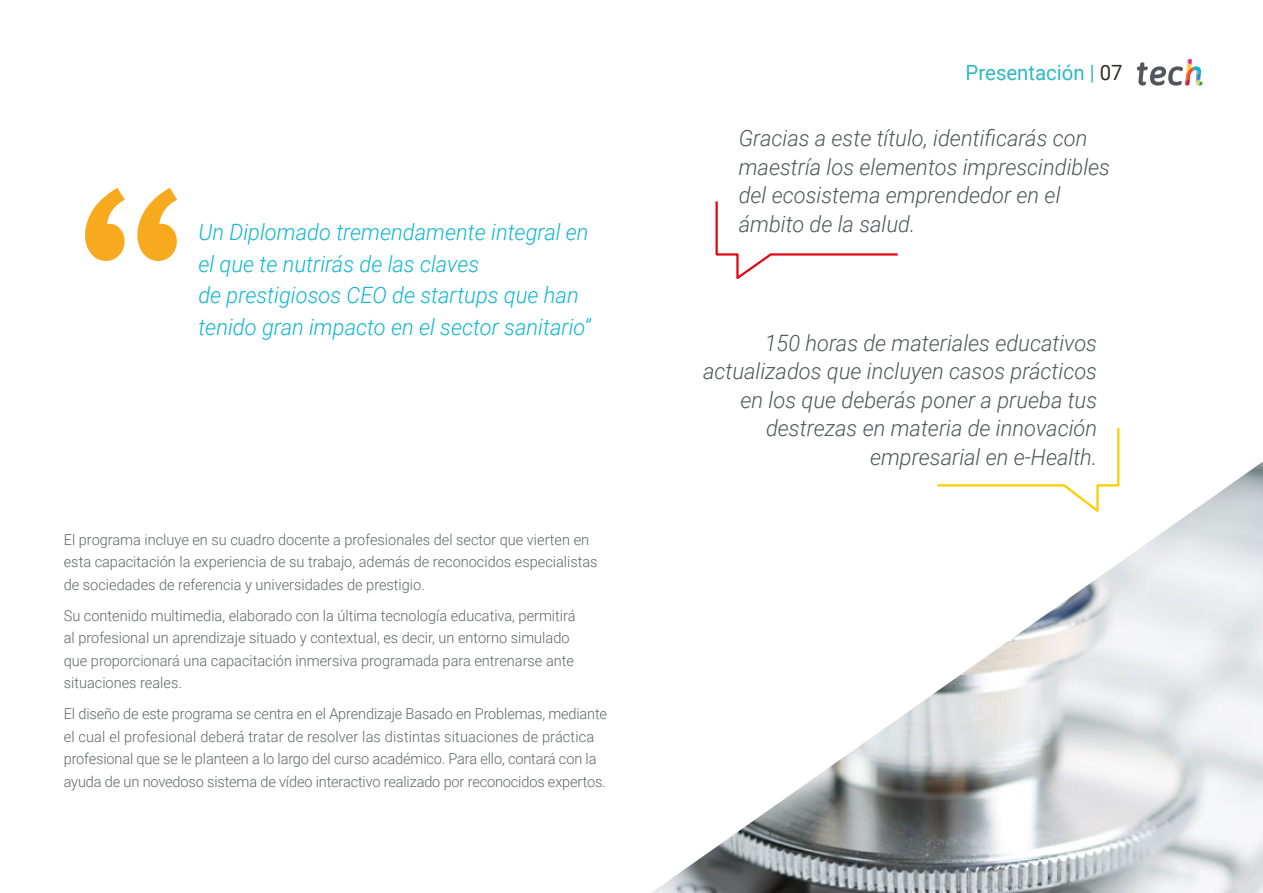
<style>
.page{position:relative;width:1263px;height:893px;background:#fff}
.page>*{position:absolute;margin:0;border:0;box-sizing:border-box;transform-origin:0 0}
.t1{font:italic 300 22.5px/28.5px "Roboto";color:#52555b;text-align:right}
.t2{font:italic 300 22.5px/31.5px "Roboto";color:#0fb6cf}
.t3{font:21px "Roboto";color:#2db8c5}
.t4{font:300 15px/22.5px "Roboto";color:#61646a}
.s1{color:#312e20}
</style>
<div class="page">
<svg style="left:85px;top:188px;width:92px;height:73px"></svg>
<svg style="left:1137px;top:59px;width:65px;height:27px"></svg>
<svg style="left:715px;top:201px;width:183px;height:78px"></svg>
<svg style="left:1117px;top:428px;width:3px;height:33px"></svg>
<img style="left:652px;top:461px;width:611px;height:432px">
<h1 class="t2" style="left:198px;top:215px;width:394px">Un Diplomado tremendamente integral en el que te nutrirás de las claves<br>de prestigiosos CEO de startups que han tenido gran impacto en el sector sanitario”</h1>
<p class="t4" style="left:64px;top:527px;width:535px">El programa incluye en su cuadro docente a profesionales del sector que vierten en esta capacitación la experiencia de su trabajo, además de reconocidos especialistas de sociedades de referencia y universidades de prestigio.</p>
<p class="t4" style="left:64px;top:603px;width:513px">Su contenido multimedia, elaborado con la última tecnología educativa, permitirá al profesional un aprendizaje situado y contextual, es decir, un entorno simulado que proporcionará una capacitación inmersiva programada para entrenarse ante situaciones reales.</p>
<p class="t4" style="left:64px;top:702px;width:545px">El diseño de este programa se centra en el Aprendizaje Basado en Problemas, mediante el cual el profesional deberá tratar de resolver las distintas situaciones de práctica profesional que se le planteen a lo largo del curso académico. Para ello, contará con la ayuda de un novedoso sistema de vídeo interactivo realizado por reconocidos expertos.</p>
<h2 class="t3" style="left:966px;top:57px;width:159px">Presentación | <span class="s1">07</span></h2>
<h1 class="t1" style="left:739px;top:123px;width:373px;text-align:left">Gracias a este título, identificarás con maestría los elementos imprescindibles del ecosistema emprendedor en el ámbito de la salud.</h1>
<h1 class="t1" style="left:703px;top:327px;width:396px">150 horas de materiales educativos actualizados que incluyen casos prácticos en los que deberás poner a prueba tus destrezas en materia de innovación empresarial en e-Health.</h1>
</div>
